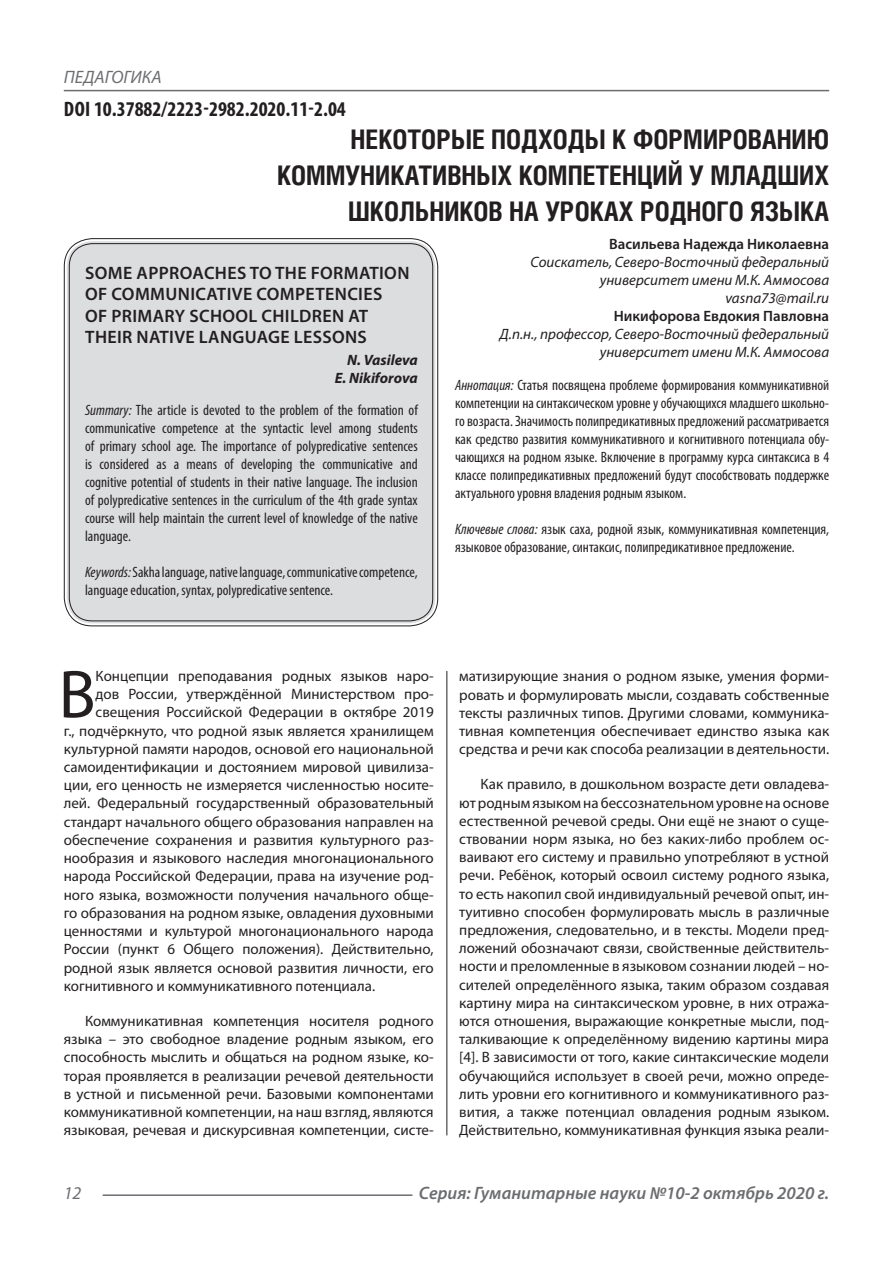
<style>
.page{position:relative;width:893px;height:1263px;background:#fff}
.page>*{position:absolute;margin:0;border:0;box-sizing:border-box;transform-origin:0 0}
.Статья_текст_первый{font:68.4px "Myriad Pro";color:#231f20}
.Статья_название{font:700 27px/36px "Helios Cond C";color:#231f20;text-align:right}
.ДОИ{font:700 condensed 21px "Myriad Pro";color:#231f20}
.Статья_название_англ{font:600 18px/21.6px "Myriad Pro";letter-spacing:.02em;color:#231f20}
.t1{font:italic 600 18px "Myriad Pro";color:#6c6d70}
.t2{font:italic 18px "Myriad Pro";color:#6c6d70}
.Статья_текст{font:15px/18.1px "Myriad Pro";color:#231f20;text-align:justify}
.Статья_текст_первый-2{font:15px "Myriad Pro";color:#231f20}
.Статья_аннотация_тек{font:condensed 15px/18px "Myriad Pro";color:#231f20;text-align:justify}
.Статья_аннотация_анг{font:condensed 15px/18px "Myriad Pro";color:#231f20;text-align:justify}
.Статья_автор_инфо{font:italic 15px/18px "Myriad Pro";color:#231f20;text-align:right}
.Статья_автор_инфо-2{font:600 15px "Myriad Pro";color:#231f20}
.Статья_автор_англ{font:italic 700 15px "Myriad Pro";color:#231f20}
.s1{font-style:italic}
</style>
<div class="page">
<hr style="left:446px;top:128px;width:1px;height:1007px;background:#231f20">
<hr style="left:103px;top:1194px;width:309px;height:2px;background:#6c6d70">
<hr style="left:64px;top:90px;width:765px;height:1px;background:#6c6d70">
<div style="left:67px;top:241px;width:368px;height:382px;background:#dcdddf;border-radius:26px"></div>
<p class="t2" style="left:64px;top:66px;width:100px">ПЕДАГОГИКА</p>
<p class="ДОИ" style="left:64px;top:96px;width:283px">DOI 10.37882/2223-2982.2020.11-2.04</p>
<p class="Статья_название" style="left:277px;top:121px;width:554px">НЕКОТОРЫЕ ПОДХОДЫ К ФОРМИРОВАНИЮ<br>КОММУНИКАТИВНЫХ КОМПЕТЕНЦИЙ У МЛАДШИХ<br>ШКОЛЬНИКОВ НА УРОКАХ РОДНОГО ЯЗЫКА</p>
<p class="Статья_автор_инфо-2" style="left:609px;top:235px;width:221px">Васильева Надежда Николаевна</p>
<p class="Статья_автор_инфо" style="left:531px;top:253px;width:300px">Соискатель, Северо-Восточный федеральный университет имени М.К. Аммосова</p>
<p class="Статья_автор_инфо" style="left:725px;top:289px;width:105px">vasna73@mail.ru</p>
<p class="Статья_автор_инфо-2" style="left:614px;top:307px;width:217px">Никифорова Евдокия Павловна</p>
<p class="Статья_автор_инфо" style="left:500px;top:325px;width:331px">Д.п.н., профессор, Северо-Восточный федеральный университет имени М.К. Аммосова</p>
<p class="Статья_аннотация_тек" style="left:455px;top:376px;width:376px"><span class="s1">Аннотация:</span> Статья посвящена проблеме формирования коммуникативной компетенции на синтаксическом уровне у обучающихся младшего школьно&shy;го возраста. Значимость полипредикативных предложений рассматривается как средство развития коммуникативного и когнитивного потенциала обу&shy;чающихся на родном языке. Включение в программу курса синтаксиса в 4 классе полипредикативных предложений будут способствовать поддержке актуального уровня владения родным языком.</p>
<p class="Статья_аннотация_тек" style="left:455px;top:520px;width:376px"><span class="s1">Ключевые слова:</span> язык саха, родной язык, коммуникативная компетенция, языковое образование, синтаксис, полипредикативное предложение.</p>
<p class="Статья_название_англ" style="left:85px;top:261px;width:326px">SOME APPROACHES TO THE FORMATION<br>OF COMMUNICATIVE COMPETENCIES<br>OF PRIMARY SCHOOL CHILDREN AT<br>THEIR NATIVE LANGUAGE LESSONS</p>
<p class="Статья_автор_англ" style="left:347px;top:350px;width:72px">N. Vasileva</p>
<p class="Статья_автор_англ" style="left:335px;top:368px;width:85px">E. Nikiforova</p>
<p class="Статья_аннотация_анг" style="left:85px;top:401px;width:334px"><span class="s1">Summary:</span> The article is devoted to the problem of the formation of communicative competence at the syntactic level among students of primary school age. The importance of polypredicative sentences is considered as a means of developing the communicative and cognitive potential of students in their native language. The inclusion of polypredicative sentences in the curriculum of the 4th grade syntax course will help maintain the current level of knowledge of the native language.</p>
<p class="Статья_аннотация_анг" style="left:85px;top:563px;width:334px"><span class="s1">Keywords:</span> Sakha language, native language, communicative competence, language education, syntax, polypredicative sentence.</p>
<p class="Статья_текст_первый" style="left:59px;top:652px;width:39px">В</p>
<p class="Статья_текст_первый-2" style="left:96px;top:667px;width:340px">Концепции преподавания родных языков наро-</p>
<p class="Статья_текст_первый-2" style="left:96px;top:685px;width:340px">дов России, утверждённой Министерством про-</p>
<p class="Статья_текст_первый-2" style="left:96px;top:703px;width:340px">свещения Российской Федерации в октябре 2019</p>
<p class="Статья_текст_первый-2" style="left:64px;top:721px;width:371px">г., подчёркнуто, что родной язык является хранилищем</p>
<p class="Статья_текст_первый-2" style="left:64px;top:739px;width:371px">культурной памяти народов, основой его национальной</p>
<p class="Статья_текст_первый-2" style="left:64px;top:758px;width:371px">самоидентификации и достоянием мировой цивилиза-</p>
<p class="Статья_текст_первый-2" style="left:64px;top:776px;width:371px">ции, его ценность не измеряется численностью носите-</p>
<p class="Статья_текст_первый-2" style="left:64px;top:794px;width:371px">лей. Федеральный государственный образовательный</p>
<p class="Статья_текст_первый-2" style="left:64px;top:812px;width:371px">стандарт начального общего образования направлен на</p>
<p class="Статья_текст_первый-2" style="left:64px;top:831px;width:371px">обеспечение сохранения и развития культурного раз-</p>
<p class="Статья_текст_первый-2" style="left:64px;top:849px;width:371px">нообразия и языкового наследия многонационального</p>
<p class="Статья_текст_первый-2" style="left:64px;top:867px;width:371px">народа Российской Федерации, права на изучение род-</p>
<p class="Статья_текст_первый-2" style="left:64px;top:885px;width:371px">ного языка, возможности получения начального обще-</p>
<p class="Статья_текст_первый-2" style="left:64px;top:903px;width:371px">го образования на родном языке, овладения духовными</p>
<p class="Статья_текст_первый-2" style="left:64px;top:922px;width:371px">ценностями и культурой многонационального народа</p>
<p class="Статья_текст_первый-2" style="left:64px;top:940px;width:371px">России (пункт 6 Общего положения). Действительно,</p>
<p class="Статья_текст_первый-2" style="left:64px;top:958px;width:371px">родной язык является основой развития личности, его</p>
<p class="Статья_текст_первый-2" style="left:64px;top:976px;width:313px">когнитивного и коммуникативного потенциала.</p>
<p class="Статья_текст" style="left:64px;top:1011px;width:371px;text-indent:21px">Коммуникативная компетенция носителя родного языка – это свободное владение родным языком, его способность мыслить и общаться на родном языке, ко&shy;торая проявляется в реализации речевой деятельности в устной и письменной речи. Базовыми компонентами коммуникативной компетенции, на наш взгляд, являются языковая, речевая и дискурсивная компетенции, систе-</p>
<p class="Статья_текст" style="left:459px;top:667px;width:371px">матизирующие знания о родном языке, умения форми&shy;ровать и формулировать мысли, создавать собственные тексты различных типов. Другими словами, коммуника&shy;тивная компетенция обеспечивает единство языка как средства и речи как способа реализации в деятельности.</p>
<p class="Статья_текст" style="left:459px;top:775px;width:371px;text-indent:21px">Как правило, в дошкольном возрасте дети овладева&shy;ют родным языком на бессознательном уровне на основе естественной речевой среды. Они ещё не знают о суще&shy;ствовании норм языка, но без каких-либо проблем ос&shy;ваивают его систему и правильно употребляют в устной речи. Ребёнок, который освоил систему родного языка, то есть накопил свой индивидуальный речевой опыт, ин&shy;туитивно способен формулировать мысль в различные предложения, следовательно, и в тексты. Модели пред&shy;ложений обозначают связи, свойственные действитель&shy;ности и преломленные в языковом сознании людей – но&shy;сителей определённого языка, таким образом создавая картину мира на синтаксическом уровне, в них отража&shy;ются отношения, выражающие конкретные мысли, под&shy;талкивающие к определённому видению картины мира [4]. В зависимости от того, какие синтаксические модели обучающийся использует в своей речи, можно опреде&shy;лить уровни его когнитивного и коммуникативного раз&shy;вития, а также потенциал овладения родным языком.<br>Действительно, коммуникативная функция языка реали-</p>
<p class="t2" style="left:64px;top:1182px;width:19px">12</p>
<p class="t1" style="left:419px;top:1182px;width:412px">Серия: Гуманитарные науки №10-2 октябрь 2020 г.</p>
</div>
